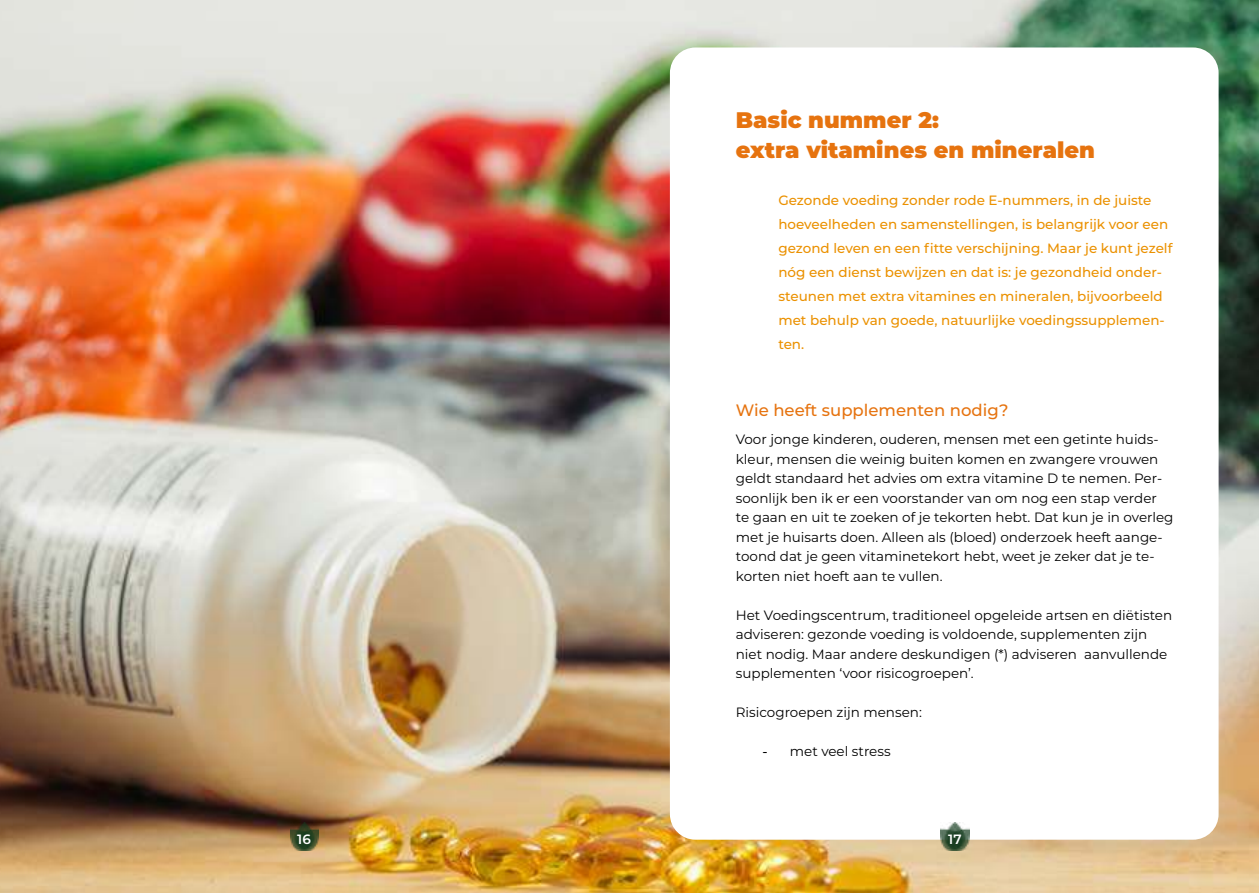
<style>
.page{position:relative;width:1259px;height:893px;background:#fff}
.page>*{position:absolute;margin:0;border:0;box-sizing:border-box;transform-origin:0 0}
.t1{font:900 22.5px/30px "Montserrat";color:#e6730f}
.t2{font:500 16.5px "Montserrat";color:#e6730f}
.t3{font:13.5px/19.5px "Montserrat";color:#000}
.t4{font:500 13.5px/24px "Montserrat";color:#eb9100}
.t5{font:600 13.5px "Montserrat";color:#fff}
.s1{font-family:"Arial"}
</style>
<div class="page">
<img style="left:0;top:0;width:1259px;height:893px">
<div style="left:670px;top:47px;width:548px;height:793px;background:#fff;border-radius:26px"></div>
<img style="left:940px;top:822px;width:29px;height:28px">
<img style="left:290px;top:822px;width:28px;height:28px">
<h1 class="t1" style="left:736px;top:106px;width:360px">Basic nummer 2:<br>extra vitamines en mineralen</h1>
<p class="t4" style="left:778px;top:189px;width:395px">Gezonde voeding zonder rode E-nummers, in de juiste hoeveelheden en samenstellingen, is belangrijk voor een gezond leven en een fitte verschijning. Maar je kunt jezelf nóg een dienst bewijzen en dat is: je gezondheid onder&shy;steunen met extra vitamines en mineralen, bijvoorbeeld met behulp van goede, natuurlijke voedingssupplemen&shy;ten.</p>
<p class="t2" style="left:736px;top:403px;width:274px">Wie heeft supplementen nodig?</p>
<p class="t3" style="left:736px;top:430px;width:439px">Voor jonge kinderen, ouderen, mensen met een getinte huids&shy;kleur, mensen die weinig buiten komen en zwangere vrouwen geldt standaard het advies om extra vitamine D te nemen. Per&shy;soonlijk ben ik er een voorstander van om nog een stap verder te gaan en uit te zoeken of je tekorten hebt. Dat kun je in overleg met je huisarts doen. Alleen als (bloed) onderzoek heeft aange&shy;toond dat je geen vitaminetekort hebt, weet je zeker dat je te&shy;korten niet hoeft aan te vullen.</p>
<p class="t3" style="left:736px;top:605px;width:438px">Het Voedingscentrum, traditioneel opgeleide artsen en diëtisten adviseren: gezonde voeding is voldoende, supplementen zijn niet nodig. Maar andere deskundigen (*) adviseren aanvullende supplementen ‘voor risicogroepen’.</p>
<p class="t3" style="left:736px;top:703px;width:187px">Risicogroepen zijn mensen:</p>
<p class="t3" style="left:763px;top:742px;width:129px"><span class="s1">-</span> met veel stress</p>
<p class="t5" style="left:297px;top:833px;width:15px">16</p>
<p class="t5" style="left:948px;top:833px;width:15px">17</p>
</div>
